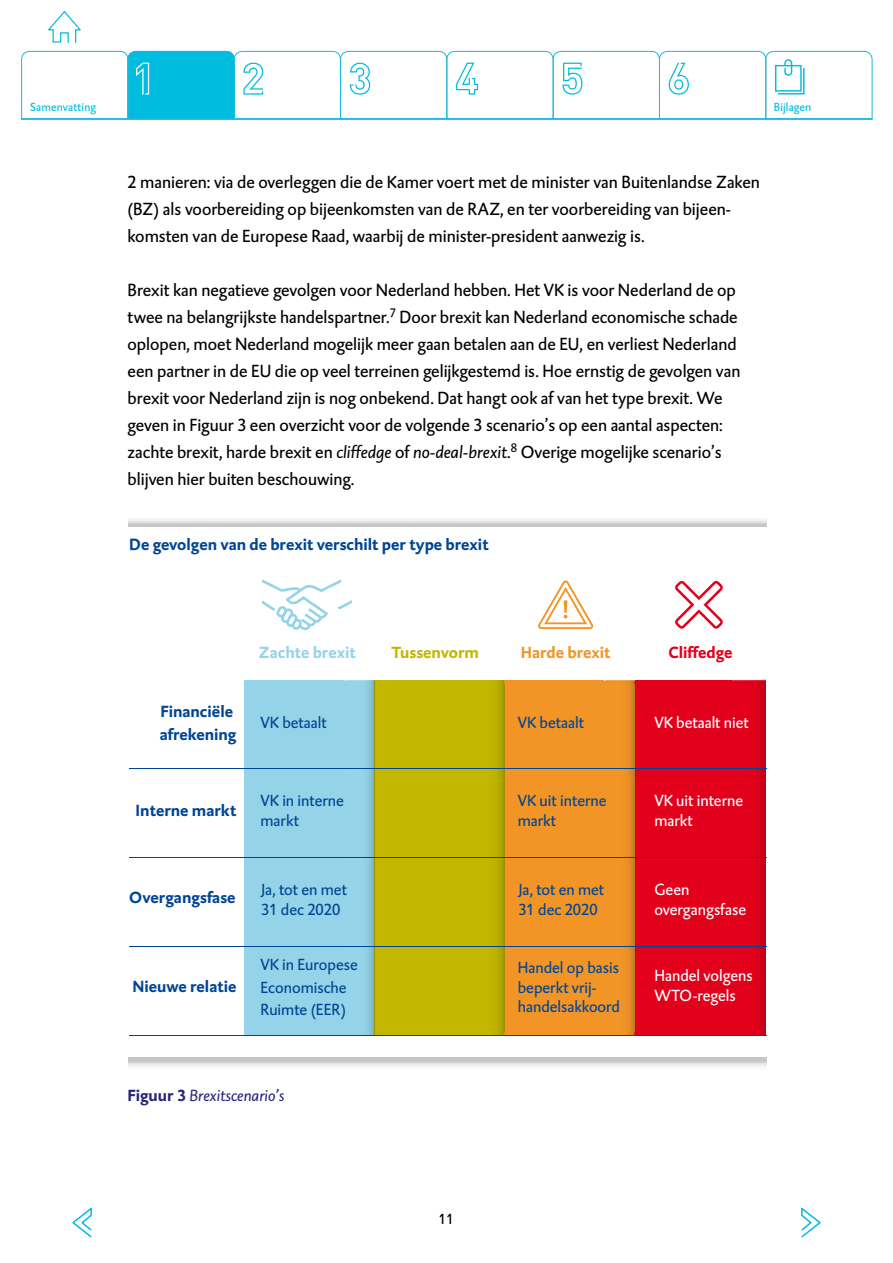
<style>
.page{position:relative;width:893px;height:1263px;background:#fff}
.page>*{position:absolute;margin:0;border:0;box-sizing:border-box;transform-origin:0 0}
._0_Platte_tekst{font:18px/27px "DTL Caspari TOT";color:#000}
.t1{font:16.5px/19.8px "DTL Caspari TOT";color:#004595}
.t2{font:700 16.5px/22.5px "DTL Caspari TOT";color:#004595}
.t3{font:16.5px/19.8px "DTL Caspari TOT";color:#fff}
._10_Kop_4__Kop3_zond{font:italic 16.5px "DTL Caspari TOT";color:#25257a}
.t4{font:700 16.5px "DTL Caspari TOT";color:#95d4e8}
.t5{font:700 16.5px "DTL Caspari TOT";color:#f39526}
.t6{font:700 16.5px "DTL Caspari TOT";color:#c3b600}
.t7{font:700 16.5px "DTL Caspari TOT";color:#e2001a}
.t8{font:15px "DTL Caspari TOT";color:#000}
.t9{font:12px "DTL Caspari TOT";letter-spacing:.01em;color:#00bcdf}
.s1{font-style:italic}
.s2{font-weight:700;font-style:normal}
</style>
<div class="page">
<div style="left:244px;top:680px;width:132px;height:355px;background:#95d4e8"></div>
<div style="left:375px;top:684px;width:130px;height:347px;background:#c3b600"></div>
<div style="left:505px;top:684px;width:130px;height:347px;background:#f39526"></div>
<div style="left:634px;top:680px;width:132px;height:355px;background:#e2001a"></div>
<svg style="left:344px;top:680px;width:30px;height:355px"></svg>
<div style="left:344px;top:684px;width:30px;height:347px;background:linear-gradient(to right,#99daf0,#89c4d8)"></div>
<hr style="left:374px;top:680px;width:1px;height:355px;background:#9a9200">
<svg style="left:470px;top:680px;width:34px;height:355px"></svg>
<div style="left:470px;top:684px;width:34px;height:347px;background:linear-gradient(to right,#c9bb01,#b3a801)"></div>
<hr style="left:504px;top:680px;width:1px;height:355px;background:#9b9100">
<svg style="left:605px;top:680px;width:29px;height:355px"></svg>
<svg style="left:605px;top:684px;width:29px;height:347px"></svg>
<svg style="left:732px;top:680px;width:34px;height:355px"></svg>
<svg style="left:732px;top:684px;width:33px;height:347px"></svg>
<hr style="left:129px;top:769px;width:637px;height:1px;background:#004595">
<hr style="left:129px;top:857px;width:637px;height:1px;background:#004595">
<hr style="left:129px;top:946px;width:637px;height:1px;background:#004595">
<hr style="left:129px;top:1035px;width:637px;height:1px;background:#004595">
<svg style="left:538px;top:580px;width:55px;height:49px"></svg>
<svg style="left:675px;top:581px;width:48px;height:48px"></svg>
<svg style="left:262px;top:579px;width:90px;height:51px"></svg>
<svg style="left:129px;top:519px;width:638px;height:8px"></svg>
<svg style="left:129px;top:1058px;width:638px;height:8px;background:#d4d5d6"></svg>
<hr style="left:21px;top:118px;width:851px;height:2px;background:#00bcdf">
<svg style="left:48px;top:11px;width:33px;height:32px"></svg>
<svg style="left:21px;top:51px;width:852px;height:68px"></svg>
<svg style="left:801px;top:1207px;width:20px;height:31px"></svg>
<svg style="left:72px;top:1207px;width:20px;height:31px"></svg>
<p class="t9" style="left:30px;top:100px;width:67px">Samenvatting</p>
<p class="t9" style="left:774px;top:100px;width:39px">Bijlagen</p>
<p class="_0_Platte_tekst" style="left:128px;top:168px;width:634px">2 manieren: via de overleggen die de Kamer voert met de minister van Buitenlandse Zaken (BZ) als voorbereiding op bijeenkomsten van de RAZ, en ter voorbereiding van bijeen&shy;komsten van de Europese Raad, waarbij de minister-president aanwezig is.</p>
<p class="_0_Platte_tekst" style="left:128px;top:276px;width:614px">Brexit kan negatieve gevolgen voor Nederland hebben. Het VK is voor Nederland de op twee na belangrijkste handelspartner.<sup>7</sup> Door brexit kan Nederland economische schade oplopen, moet Nederland mogelijk meer gaan betalen aan de EU, en verliest Nederland een partner in de EU die op veel terreinen gelijkgestemd is. Hoe ernstig de gevolgen van brexit voor Nederland zijn is nog onbekend. Dat hangt ook af van het type brexit. We geven in Figuur 3 een overzicht voor de volgende 3 scenario’s op een aantal aspecten: zachte brexit, harde brexit en <span class="s1">cliffedge</span> of <span class="s1">no-deal-brexit</span>.<sup>8</sup> Overige mogelijke scenario’s blijven hier buiten beschouwing.</p>
<p class="t2" style="left:129px;top:533px;width:361px">De gevolgen van de brexit verschilt per type brexit</p>
<p class="t2" style="left:160px;top:700px;width:78px">Financiële afrekening</p>
<p class="t2" style="left:136px;top:798px;width:102px">Interne markt</p>
<p class="t4" style="left:258px;top:641px;width:99px">Zachte brexit</p>
<p class="t1" style="left:261px;top:713px;width:68px">VK betaalt</p>
<p class="t1" style="left:261px;top:790px;width:85px">VK in interne markt</p>
<p class="t2" style="left:129px;top:886px;width:108px">Overgangsfase</p>
<p class="t2" style="left:133px;top:975px;width:105px">Nieuwe relatie</p>
<p class="t1" style="left:261px;top:879px;width:87px">Ja, tot en met<br>31 dec 2020</p>
<p class="t1" style="left:260px;top:953px;width:99px;line-height:22.5px">VK in Europese<br>Economische<br>Ruimte (EER)</p>
<p class="_10_Kop_4__Kop3_zond" style="left:128px;top:1085px;width:158px"><span class="s2">Figuur 3</span> Brexitscenario’s</p>
<p class="t6" style="left:391px;top:641px;width:89px">Tussenvorm</p>
<p class="t5" style="left:521px;top:641px;width:91px">Harde brexit</p>
<p class="t7" style="left:668px;top:641px;width:66px">Cliffedge</p>
<p class="t1" style="left:518px;top:713px;width:68px">VK betaalt</p>
<p class="t3" style="left:654px;top:713px;width:96px">VK betaalt niet</p>
<p class="t1" style="left:518px;top:790px;width:90px">VK uit interne markt</p>
<p class="t3" style="left:654px;top:790px;width:90px">VK uit interne markt</p>
<p class="t1" style="left:518px;top:879px;width:87px">Ja, tot en met<br>31 dec 2020</p>
<p class="t3" style="left:654px;top:879px;width:93px">Geen overgangsfase</p>
<p class="t1" style="left:518px;top:957px;width:104px">Handel op basis beperkt vrij&shy;handelsakkoord</p>
<p class="t3" style="left:654px;top:965px;width:100px">Handel volgens<br>WTO-regels</p>
<p class="t8" style="left:439px;top:1209px;width:16px">11</p>
</div>
